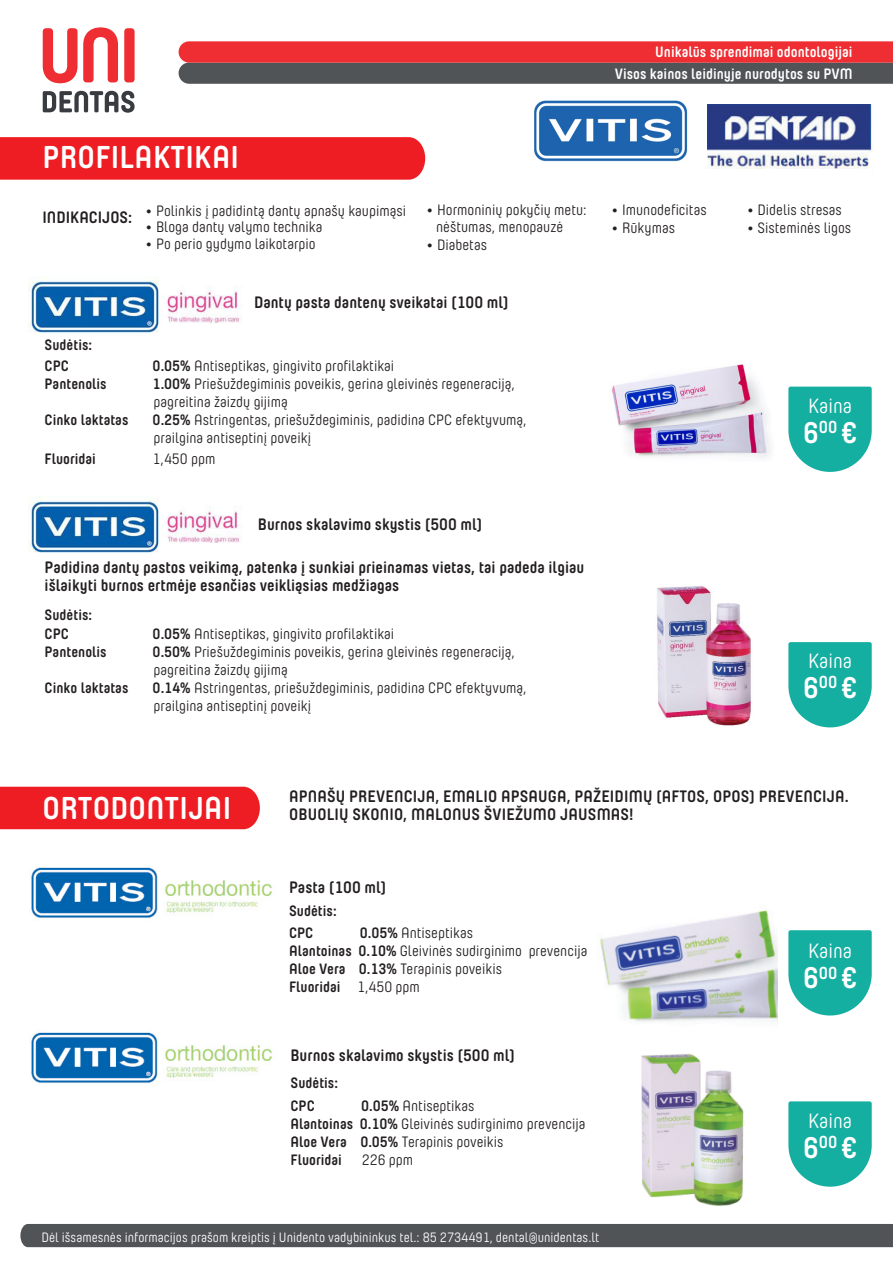
<style>
.page{position:relative;width:893px;height:1263px;background:#fff}
.page>*{position:absolute;margin:0;border:0;box-sizing:border-box;transform-origin:0 0}
.t1{font:700 31.5px "Yummo";letter-spacing:.01em;color:#fff}
.t2{font:700 29.7px "Yummo";color:#fff}
.t3{font:20.7px "Yummo";color:#fff}
.t4{font:700 16.5px/18px "Yummo";color:#231f20}
.t5{font:15px "Yummo";color:#231f20}
.t6{font:700 15px "Yummo";color:#231f20}
.t7{font:700 15px "Yummo";color:#fff}
.t8{font:13.5px "Yummo";color:#fff}
.s1{font-weight:700}
.s2{font-weight:400}
</style>
<div class="page">
<svg style="left:179px;top:41px;width:714px;height:43px;background:#a14549"></svg>
<svg style="left:43px;top:27px;width:92px;height:56px"></svg>
<svg style="left:43px;top:91px;width:92px;height:22px"></svg>
<div style="left:20px;top:1224px;width:873px;height:23px;background:#505457"></div>
<img style="left:641px;top:1053px;width:103px;height:153px">
<img style="left:600px;top:910px;width:177px;height:112px">
<img style="left:31px;top:1032px;width:241px;height:51px">
<img style="left:611px;top:364px;width:160px;height:94px">
<svg style="left:788px;top:387px;width:84px;height:85px;background:#2fb8ac"></svg>
<img style="left:657px;top:586px;width:94px;height:140px">
<svg style="left:788px;top:642px;width:84px;height:85px;background:#2eb7ac"></svg>
<img style="left:31px;top:867px;width:241px;height:51px">
<svg style="left:788px;top:1101px;width:84px;height:86px;background:#31b8ad"></svg>
<div style="left:0;top:787px;width:260px;height:42px;background:#ee1d23"></div>
<div style="left:0;top:137px;width:425px;height:43px;background:#ee1d23"></div>
<img style="left:29px;top:278px;width:213px;height:55px">
<img style="left:29px;top:498px;width:213px;height:55px">
<svg style="left:788px;top:930px;width:84px;height:85px;background:#2eb7ac"></svg>
<img style="left:534px;top:100px;width:154px;height:62px">
<img style="left:707px;top:104px;width:167px;height:65px">
<p class="t7" style="left:655px;top:38px;width:199px">Unikalūs sprendimai odontologijai</p>
<p class="t1" style="left:43px;top:128px;width:198px">PROFILAKTIKAI</p>
<p class="t4" style="left:43px;top:205px;width:91px">INDIKACIJOS:</p>
<p class="t5" style="left:145px;top:200px;width:262px">• Polinkis į padidintą dantų apnašų kaupimąsi</p>
<p class="t5" style="left:145px;top:217px;width:179px">• Bloga dantų valymo technika</p>
<p class="t5" style="left:145px;top:233px;width:172px">• Po perio gydymo laikotarpio</p>
<p class="t5" style="left:426px;top:199px;width:162px">• Hormoninių pokyčių metu:</p>
<p class="t5" style="left:436px;top:216px;width:129px">nėštumas, menopauzė</p>
<p class="t5" style="left:426px;top:234px;width:62px">• Diabetas</p>
<p class="t6" style="left:45px;top:331px;width:49px">Sudėtis:</p>
<p class="t4" style="left:254px;top:290px;width:256px">Dantų pasta dantenų sveikatai (100 ml)</p>
<p class="t6" style="left:45px;top:352px;width:26px">CPC</p>
<p class="t5" style="left:153px;top:356px;width:243px"><span class="s1">0.05%</span> Antiseptikas, gingivito profilaktikai</p>
<p class="t6" style="left:45px;top:370px;width:64px">Pantenolis</p>
<p class="t5" style="left:153px;top:374px;width:364px"><span class="s1">1.00%</span> Priešuždegiminis poveikis, gerina gleivinės regeneraciją,</p>
<p class="t5" style="left:154px;top:392px;width:136px">pagreitina žaizdų gijimą</p>
<p class="t6" style="left:45px;top:406px;width:85px">Cinko laktatas</p>
<p class="t5" style="left:153px;top:410px;width:376px"><span class="s1">0.25%</span> Astringentas, priešuždegiminis, padidina CPC efektyvumą,</p>
<p class="t5" style="left:154px;top:428px;width:159px">prailgina antiseptinį poveikį</p>
<p class="t6" style="left:45px;top:445px;width:53px">Fluoridai</p>
<p class="t5" style="left:153px;top:449px;width:64px">1,450 ppm</p>
<p class="t4" style="left:258px;top:512px;width:226px">Burnos skalavimo skystis (500 ml)</p>
<p class="t4" style="left:45px;top:556px;width:541px">Padidina dantų pastos veikimą, patenka į sunkiai prieinamas vietas, tai padeda ilgiau</p>
<p class="t4" style="left:45px;top:574px;width:356px">išlaikyti burnos ertmėje esančias veikliąsias medžiagas</p>
<p class="t6" style="left:45px;top:601px;width:49px">Sudėtis:</p>
<p class="t6" style="left:45px;top:620px;width:26px">CPC</p>
<p class="t5" style="left:153px;top:623px;width:243px"><span class="s1">0.05%</span> Antiseptikas, gingivito profilaktikai</p>
<p class="t6" style="left:45px;top:638px;width:64px">Pantenolis</p>
<p class="t5" style="left:153px;top:641px;width:364px"><span class="s1">0.50%</span> Priešuždegiminis poveikis, gerina gleivinės regeneraciją,</p>
<p class="t5" style="left:154px;top:659px;width:136px">pagreitina žaizdų gijimą</p>
<p class="t6" style="left:45px;top:674px;width:85px">Cinko laktatas</p>
<p class="t5" style="left:153px;top:677px;width:376px"><span class="s1">0.14%</span> Astringentas, priešuždegiminis, padidina CPC efektyvumą,</p>
<p class="t5" style="left:154px;top:695px;width:159px">prailgina antiseptinį poveikį</p>
<p class="t7" style="left:615px;top:60px;width:239px">Visos kainos leidinyje nurodytos su PVM</p>
<p class="t5" style="left:611px;top:199px;width:97px">• Imunodeficitas</p>
<p class="t5" style="left:611px;top:217px;width:65px">• Rūkymas</p>
<p class="t5" style="left:747px;top:199px;width:97px">• Didelis stresas</p>
<p class="t5" style="left:747px;top:217px;width:106px">• Sisteminės ligos</p>
<p class="t3" style="left:808px;top:391px;width:46px">Kaina</p>
<p class="t2" style="left:803px;top:405px;width:56px">6<sup>00</sup> €</p>
<p class="t3" style="left:808px;top:646px;width:46px">Kaina</p>
<p class="t2" style="left:803px;top:661px;width:56px">6<sup>00</sup> €</p>
<p class="t1" style="left:43px;top:780px;width:190px">ORTODONTIJAI</p>
<p class="t4" style="left:289px;top:785px;width:561px">APNAŠŲ PREVENCIJA, EMALIO APSAUGA, PAŽEIDIMŲ (AFTOS, OPOS) PREVENCIJA.<br>OBUOLIŲ SKONIO, MALONUS ŠVIEŽUMO JAUSMAS!</p>
<p class="t4" style="left:289px;top:876px;width:99px">Pasta (100 ml)</p>
<p class="t6" style="left:289px;top:897px;width:49px">Sudėtis:</p>
<p class="t6" style="left:289px;top:919px;width:26px">CPC</p>
<p class="t5" style="left:360px;top:922px;width:115px"><span class="s1">0.05%</span> Antiseptikas</p>
<p class="t5" style="left:289px;top:940px;width:300px"><span class="s1">Alantoinas 0.10%</span> Gleivinės sudirginimo prevencija</p>
<p class="t5" style="left:289px;top:958px;width:214px"><span class="s1">Aloe Vera 0.13%</span> Terapinis poveikis</p>
<p class="t6" style="left:289px;top:973px;width:132px">Fluoridai <span class="s2">1,450 ppm</span></p>
<p class="t4" style="left:291px;top:1044px;width:226px">Burnos skalavimo skystis (500 ml)</p>
<p class="t6" style="left:291px;top:1069px;width:49px">Sudėtis:</p>
<p class="t6" style="left:291px;top:1092px;width:26px">CPC</p>
<p class="t5" style="left:361px;top:1095px;width:115px"><span class="s1">0.05%</span> Antiseptikas</p>
<p class="t5" style="left:291px;top:1113px;width:296px"><span class="s1">Alantoinas 0.10%</span> Gleivinės sudirginimo prevencija</p>
<p class="t5" style="left:291px;top:1131px;width:214px"><span class="s1">Aloe Vera 0.05%</span> Terapinis poveikis</p>
<p class="t6" style="left:291px;top:1146px;width:53px">Fluoridai</p>
<p class="t5" style="left:362px;top:1149px;width:53px">226 ppm</p>
<p class="t3" style="left:808px;top:937px;width:46px">Kaina</p>
<p class="t2" style="left:803px;top:951px;width:56px">6<sup>00</sup> €</p>
<p class="t3" style="left:808px;top:1106px;width:46px">Kaina</p>
<p class="t2" style="left:803px;top:1120px;width:56px">6<sup>00</sup> €</p>
<p class="t8" style="left:42px;top:1228px;width:559px">Dėl išsamesnės informacijos prašom kreiptis į Unidento vadybininkus tel.: 85 2734491, dental@unidentas.lt</p>
</div>
